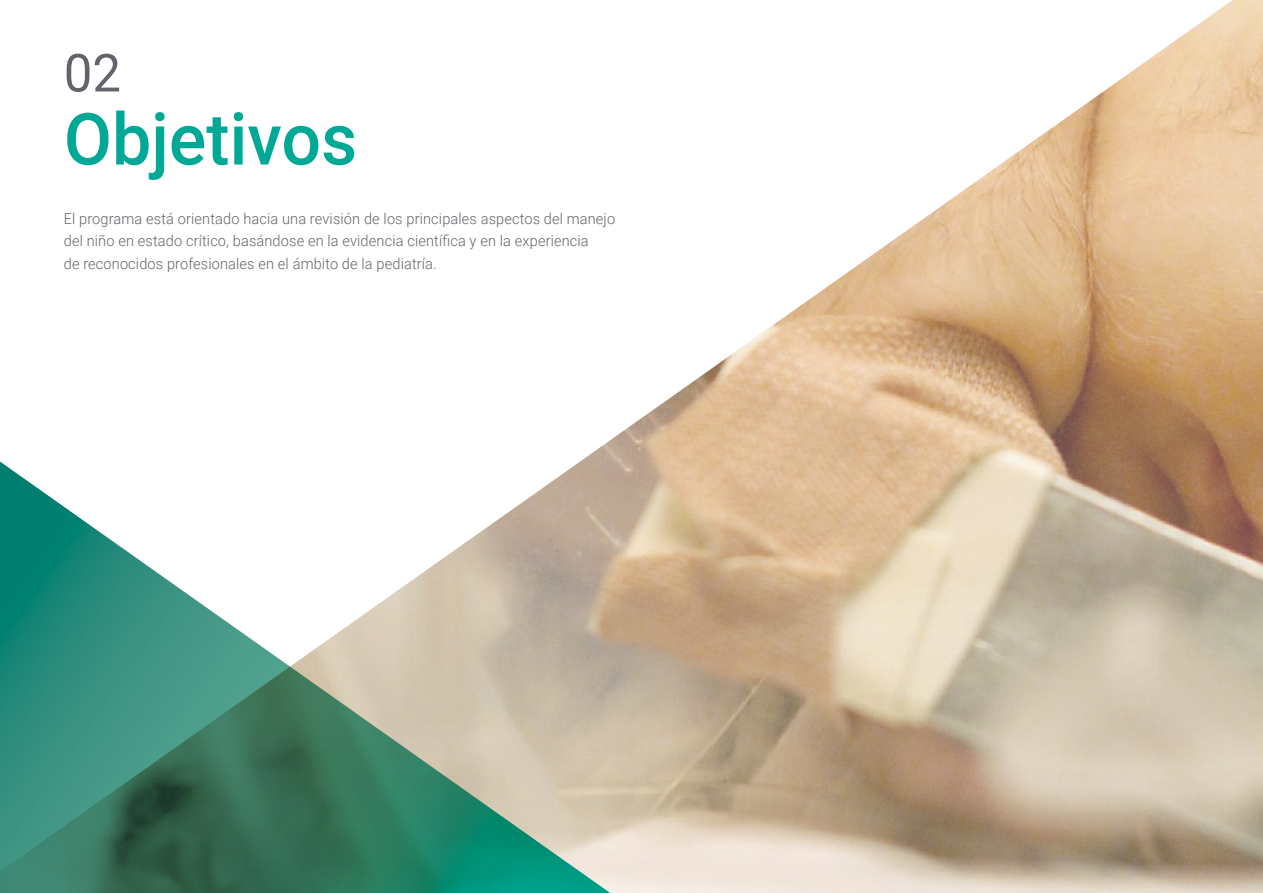
<style>
.page{position:relative;width:1263px;height:893px;background:#fff}
.page>*{position:absolute;margin:0;border:0;box-sizing:border-box;transform-origin:0 0}
.t1{font:500 72px "Roboto";color:#00a996}
.t2{font:52.5px "Roboto";color:#61646a}
.t3{font:300 15px/22.5px "Roboto";letter-spacing:.01em;color:#61646a;scale:.96 1}
</style>
<div class="page">
<img style="left:602px;top:0;width:661px;height:893px">
<svg style="left:0;top:446px;width:640px;height:447px"></svg>
<h2 class="t2" style="left:64px;top:36px;width:59px">02</h2>
<h1 class="t1" style="left:64px;top:89px;width:295px">Objetivos</h1>
<p class="t3" style="left:64px;top:207px;width:576px">El programa está orientado hacia una revisión de los principales aspectos del manejo del niño en estado crítico, basándose en la evidencia científica y en la experiencia<br>de reconocidos profesionales en el ámbito de la pediatría.</p>
</div>
